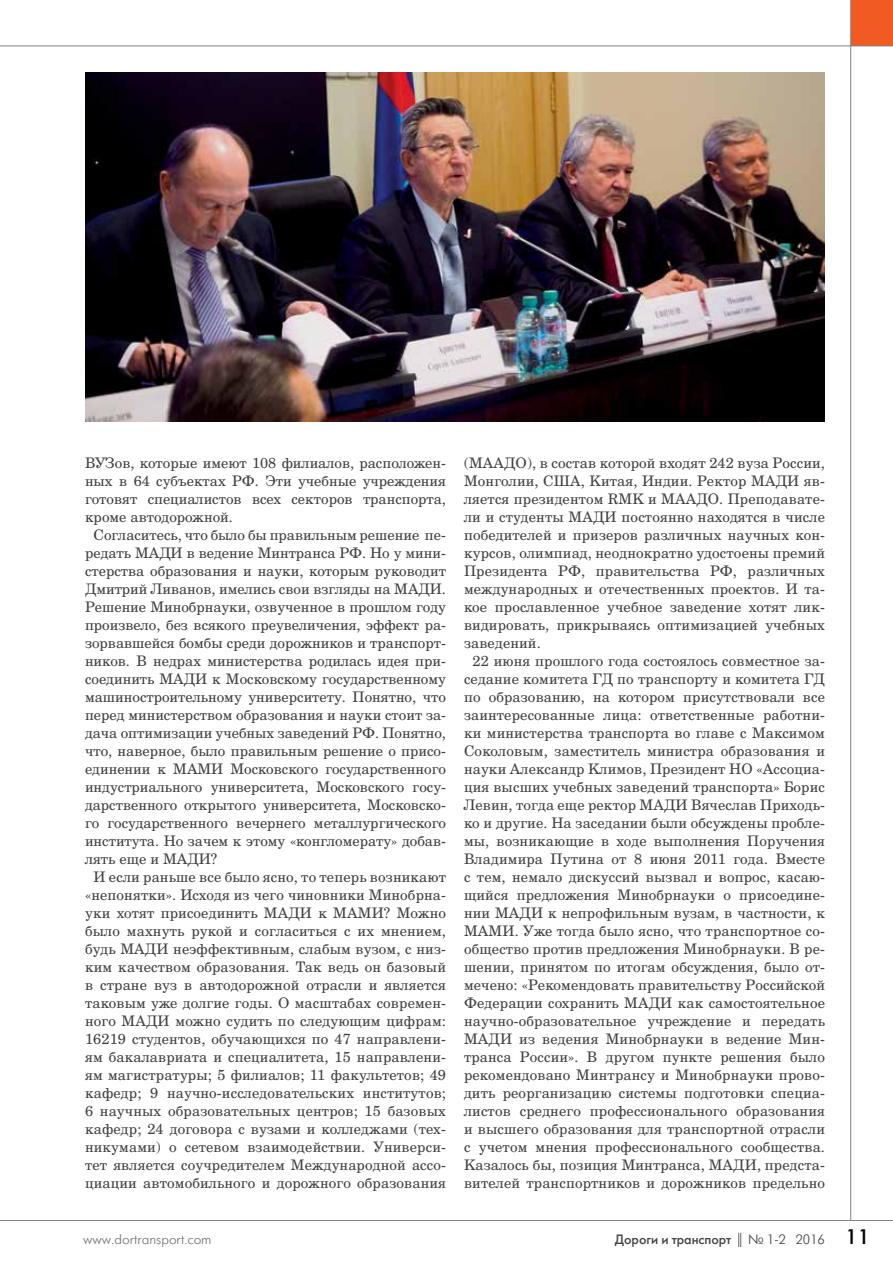
<style>
.page{position:relative;width:893px;height:1263px;background:#fff}
.page>*{position:absolute;margin:0;border:0;box-sizing:border-box;transform-origin:0 0}
.t1{font:14.55px "AG New Handbook C";letter-spacing:.01em;color:#414042}
.t2{font:13.5px "Futura Futuris C";color:#414042}
.t3{font:13.5px "Futura Futuris Light C";color:#6d6e71}
.s1{font-family:"Futura Futuris Light C"}
.s2{font-size:21px;color:#000}
</style>
<div class="page">
<div style="left:851px;top:0;width:42px;height:46px;background:#f15a22"></div>
<hr style="left:0;top:1220px;width:893px;height:1px;background:#808285">
<hr style="left:0;top:46px;width:893px;height:1px;background:#808285">
<hr style="left:850px;top:0;width:1px;height:1220px;background:#808285">
<img style="left:85px;top:72px;width:740px;height:350px">
<p class="t1" style="left:85px;top:454px;width:362px">ВУЗов, которые имеют 108 филиалов, расположен-</p>
<p class="t1" style="left:85px;top:472px;width:362px">ных в 64 субъектах РФ. Эти учебные учреждения</p>
<p class="t1" style="left:85px;top:490px;width:362px">готовят специалистов всех секторов транспорта,</p>
<p class="t1" style="left:85px;top:508px;width:149px">кроме автодорожной.</p>
<p class="t1" style="left:94px;top:526px;width:354px">Согласитесь, что было бы правильным решение пе-</p>
<p class="t1" style="left:85px;top:544px;width:362px">редать МАДИ в ведение Минтранса РФ. Но у мини-</p>
<p class="t1" style="left:85px;top:562px;width:362px">стерства образования и науки, которым руководит</p>
<p class="t1" style="left:85px;top:580px;width:362px">Дмитрий Ливанов, имелись свои взгляды на МАДИ.</p>
<p class="t1" style="left:85px;top:598px;width:362px">Решение Минобрнауки, озвученное в прошлом году</p>
<p class="t1" style="left:85px;top:616px;width:362px">произвело, без всякого преувеличения, эффект ра-</p>
<p class="t1" style="left:85px;top:634px;width:362px">зорвавшейся бомбы среди дорожников и транспорт-</p>
<p class="t1" style="left:85px;top:652px;width:362px">ников. В недрах министерства родилась идея при-</p>
<p class="t1" style="left:85px;top:670px;width:362px">соединить МАДИ к Московскому государственному</p>
<p class="t1" style="left:85px;top:688px;width:362px">машиностроительному университету. Понятно, что</p>
<p class="t1" style="left:85px;top:706px;width:362px">перед министерством образования и науки стоит за-</p>
<p class="t1" style="left:85px;top:724px;width:362px">дача оптимизации учебных заведений РФ. Понятно,</p>
<p class="t1" style="left:85px;top:742px;width:362px">что, наверное, было правильным решение о присо-</p>
<p class="t1" style="left:85px;top:760px;width:362px">единении к МАМИ Московского государственного</p>
<p class="t1" style="left:85px;top:778px;width:362px">индустриального университета, Московского госу-</p>
<p class="t1" style="left:85px;top:796px;width:362px">дарственного открытого университета, Московско-</p>
<p class="t1" style="left:85px;top:814px;width:362px">го государственного вечернего металлургического</p>
<p class="t1" style="left:85px;top:832px;width:362px">института. Но зачем к этому «конгломерату» добав-</p>
<p class="t1" style="left:85px;top:850px;width:134px">лять еще и МАДИ?</p>
<p class="t1" style="left:94px;top:868px;width:354px">И если раньше все было ясно, то теперь возникают</p>
<p class="t1" style="left:85px;top:886px;width:362px">«непонятки». Исходя из чего чиновники Минобрна-</p>
<p class="t1" style="left:85px;top:904px;width:362px">уки хотят присоединить МАДИ к МАМИ? Можно</p>
<p class="t1" style="left:85px;top:922px;width:362px">было махнуть рукой и согласиться с их мнением,</p>
<p class="t1" style="left:85px;top:940px;width:362px">будь МАДИ неэффективным, слабым вузом, с низ-</p>
<p class="t1" style="left:85px;top:958px;width:362px">ким качеством образования. Так ведь он базовый</p>
<p class="t1" style="left:85px;top:976px;width:362px">в стране вуз в автодорожной отрасли и является</p>
<p class="t1" style="left:85px;top:994px;width:362px">таковым уже долгие годы. О масштабах современ-</p>
<p class="t1" style="left:85px;top:1012px;width:362px">ного МАДИ можно судить по следующим цифрам:</p>
<p class="t1" style="left:85px;top:1030px;width:362px">16219 студентов, обучающихся по 47 направлени-</p>
<p class="t1" style="left:85px;top:1048px;width:362px">ям бакалавриата и специалитета, 15 направлени-</p>
<p class="t1" style="left:85px;top:1066px;width:362px">ям магистратуры; 5 филиалов; 11 факультетов; 49</p>
<p class="t1" style="left:85px;top:1084px;width:362px">кафедр; 9 научно-исследовательских институтов;</p>
<p class="t1" style="left:85px;top:1102px;width:362px">6 научных образовательных центров; 15 базовых</p>
<p class="t1" style="left:85px;top:1120px;width:362px">кафедр; 24 договора с вузами и колледжами (тех-</p>
<p class="t1" style="left:85px;top:1138px;width:362px">никумами) о сетевом взаимодействии. Универси-</p>
<p class="t1" style="left:85px;top:1156px;width:362px">тет является соучредителем Международной ассо-</p>
<p class="t1" style="left:85px;top:1174px;width:362px">циации автомобильного и дорожного образования</p>
<p class="t1" style="left:464px;top:454px;width:362px">(МААДО), в состав которой входят 242 вуза России,</p>
<p class="t1" style="left:464px;top:472px;width:362px">Монголии, США, Китая, Индии. Ректор МАДИ яв-</p>
<p class="t1" style="left:464px;top:490px;width:362px">ляется президентом RMK и МААДО. Преподавате-</p>
<p class="t1" style="left:464px;top:508px;width:362px">ли и студенты МАДИ постоянно находятся в числе</p>
<p class="t1" style="left:464px;top:526px;width:362px">победителей и призеров различных научных кон-</p>
<p class="t1" style="left:464px;top:544px;width:362px">курсов, олимпиад, неоднократно удостоены премий</p>
<p class="t1" style="left:464px;top:562px;width:362px">Президента РФ, правительства РФ, различных</p>
<p class="t1" style="left:464px;top:580px;width:362px">международных и отечественных проектов. И та-</p>
<p class="t1" style="left:464px;top:598px;width:362px">кое прославленное учебное заведение хотят лик-</p>
<p class="t1" style="left:464px;top:616px;width:362px">видировать, прикрываясь оптимизацией учебных</p>
<p class="t1" style="left:464px;top:634px;width:78px">заведений.</p>
<p class="t1" style="left:472px;top:652px;width:354px">22 июня прошлого года состоялось совместное за-</p>
<p class="t1" style="left:464px;top:670px;width:362px">седание комитета ГД по транспорту и комитета ГД</p>
<p class="t1" style="left:464px;top:688px;width:362px">по образованию, на котором присутствовали все</p>
<p class="t1" style="left:464px;top:706px;width:362px">заинтересованные лица: ответственные работни-</p>
<p class="t1" style="left:464px;top:724px;width:362px">ки министерства транспорта во главе с Максимом</p>
<p class="t1" style="left:464px;top:742px;width:362px">Соколовым, заместитель министра образования и</p>
<p class="t1" style="left:464px;top:760px;width:362px">науки Александр Климов, Президент НО «Ассоциа-</p>
<p class="t1" style="left:464px;top:778px;width:362px">ция высших учебных заведений транспорта» Борис</p>
<p class="t1" style="left:464px;top:796px;width:362px">Левин, тогда еще ректор МАДИ Вячеслав Приходь-</p>
<p class="t1" style="left:464px;top:814px;width:362px">ко и другие. На заседании были обсуждены пробле-</p>
<p class="t1" style="left:464px;top:832px;width:362px">мы, возникающие в ходе выполнения Поручения</p>
<p class="t1" style="left:464px;top:850px;width:362px">Владимира Путина от 8 июня 2011 года. Вместе</p>
<p class="t1" style="left:464px;top:868px;width:362px">с тем, немало дискуссий вызвал и вопрос, касаю-</p>
<p class="t1" style="left:464px;top:886px;width:362px">щийся предложения Минобрнауки о присоедине-</p>
<p class="t1" style="left:464px;top:904px;width:362px">нии МАДИ к непрофильным вузам, в частности, к</p>
<p class="t1" style="left:464px;top:922px;width:362px">МАМИ. Уже тогда было ясно, что транспортное со-</p>
<p class="t1" style="left:464px;top:940px;width:362px">общество против предложения Минобрнауки. В ре-</p>
<p class="t1" style="left:464px;top:958px;width:362px">шении, принятом по итогам обсуждения, было от-</p>
<p class="t1" style="left:464px;top:976px;width:362px">мечено: «Рекомендовать правительству Российской</p>
<p class="t1" style="left:464px;top:994px;width:362px">Федерации сохранить МАДИ как самостоятельное</p>
<p class="t1" style="left:464px;top:1012px;width:362px">научно-образовательное учреждение и передать</p>
<p class="t1" style="left:464px;top:1030px;width:362px">МАДИ из ведения Минобрнауки в ведение Мин-</p>
<p class="t1" style="left:464px;top:1048px;width:362px">транса России». В другом пункте решения было</p>
<p class="t1" style="left:464px;top:1066px;width:362px">рекомендовано Минтрансу и Минобрнауки прово-</p>
<p class="t1" style="left:464px;top:1084px;width:362px">дить реорганизацию системы подготовки специа-</p>
<p class="t1" style="left:464px;top:1102px;width:362px">листов среднего профессионального образования</p>
<p class="t1" style="left:464px;top:1120px;width:362px">и высшего образования для транспортной отрасли</p>
<p class="t1" style="left:464px;top:1138px;width:362px">с учетом мнения профессионального сообщества.</p>
<p class="t1" style="left:464px;top:1156px;width:362px">Казалось бы, позиция Минтранса, МАДИ, предста-</p>
<p class="t1" style="left:464px;top:1174px;width:362px">вителей транспортников и дорожников предельно</p>
<p class="t3" style="left:83px;top:1232px;width:130px">www.dortransport.com</p>
<p class="t2" style="left:615px;top:1231px;width:256px">Дороги и транспорт <span class="s1">|| № 1-2 2016</span> <span class="s2">11</span></p>
</div>
